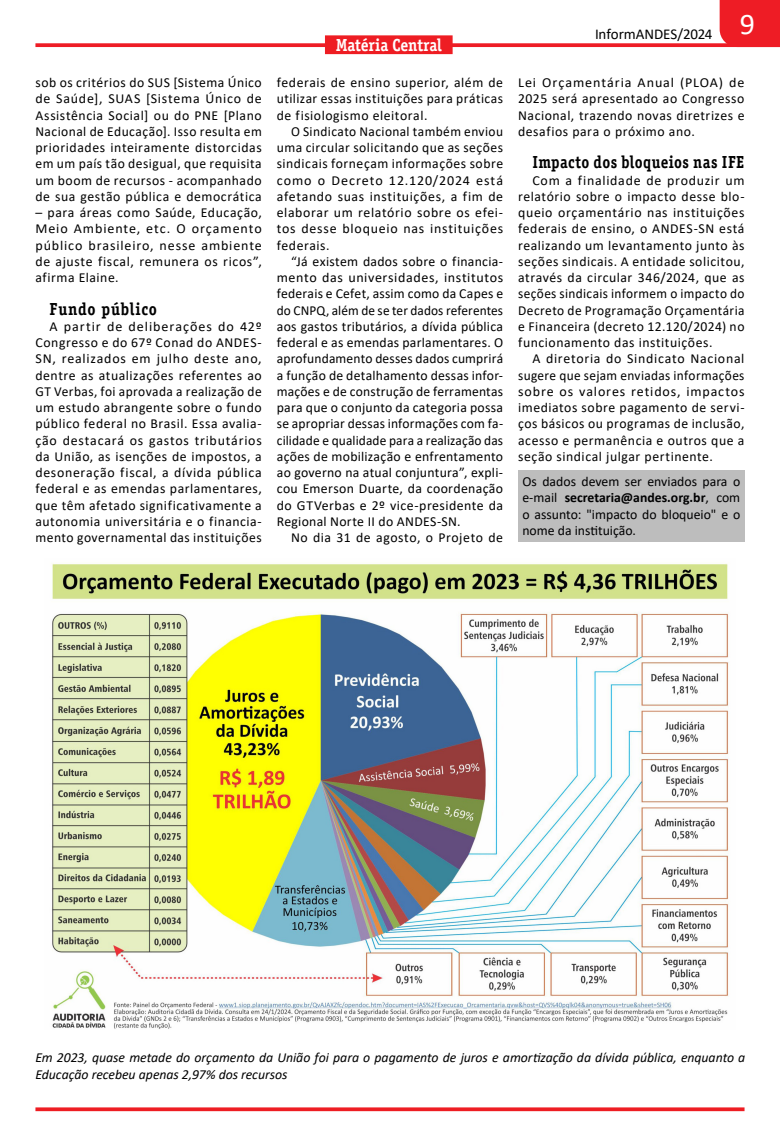
<style>
.page{position:relative;width:780px;height:1134px;background:#fff}
.page>*{position:absolute;margin:0;border:0;box-sizing:border-box;transform-origin:0 0}
.t1{font:30px "Calibri";color:#fff}
.MATERIA{font:700 17.5px "Officina Serif Std";letter-spacing:.03em;color:#000001;scale:.87 1}
.EDITORIA{font:700 17.5px "Officina Serif Std";letter-spacing:-.01em;color:#fff;scale:.9 1}
.MATERIA-2{font:700 17.5px "Officina Serif Std";letter-spacing:.03em;color:#000001;scale:.9 1}
.t2{font:15px "Calibri";letter-spacing:-.01em;color:#000001}
.MATERIA-3{font:13.75px/16.2px "Calibri";letter-spacing:.035em;color:#000001;text-align:justify}
.MATERIA-4{font:italic 13.75px/16.2px "Calibri";color:#000001}
.s1{font-weight:700}
</style>
<div class="page">
<svg style="left:35px;top:1107px;width:709px;height:4px;background:#ef343a"></svg>
<div style="left:719px;top:0;width:61px;height:43px;background:#ee1c25"></div>
<svg style="left:35px;top:43px;width:745px;height:4px;background:#ee2a33"></svg>
<div style="left:325px;top:35px;width:127px;height:19px;background:#ee1d23"></div>
<div style="left:518px;top:471px;width:226px;height:71px;background:#bdbdbd"></div>
<img style="left:51px;top:563px;width:678px;height:466px">
<p class="MATERIA-3" style="left:35px;top:74px;width:228px">sob os critérios do SUS [Sistema Único de Saúde], SUAS [Sistema Único de Assistência Social] ou do PNE [Plano Nacional de Educação]. Isso resulta em prioridades inteiramente distorcidas em um país tão desigual, que requisita um boom de recursos - acompanhado de sua gestão pública e democrática</p>
<p class="MATERIA-3" style="left:35px;top:204px;width:228px">– para áreas como Saúde, Educação, Meio Ambiente, etc. O orçamento público brasileiro, nesse ambiente de ajuste fiscal, remunera os ricos”, afirma Elaine.</p>
<p class="MATERIA-2" style="left:50px;top:298px;width:121px">Fundo público</p>
<p class="MATERIA-3" style="left:35px;top:318px;width:228px;text-indent:14px">A partir de deliberações do 42º Congresso e do 67º Conad do ANDES-SN, realizados em julho deste ano, dentre as atualizações referentes ao GT Verbas, foi aprovada a realização de um estudo abrangente sobre o fundo público federal no Brasil. Essa avalia&shy;ção destacará os gastos tributários da União, as isenções de impostos, a desoneração fiscal, a dívida pública federal e as emendas parlamentares, que têm afetado significativamente a autonomia universitária e o financia&shy;mento governamental das instituições</p>
<p class="EDITORIA" style="left:335px;top:34px;width:119px">Matéria Central</p>
<p class="MATERIA-3" style="left:277px;top:74px;width:228px">federais de ensino superior, além de utilizar essas instituições para práticas de fisiologismo eleitoral.</p>
<p class="MATERIA-3" style="left:277px;top:123px;width:228px;text-indent:14px">O Sindicato Nacional também enviou uma circular solicitando que as seções sindicais forneçam informações sobre como o Decreto 12.120/2024 está afetando suas instituições, a fim de elaborar um relatório sobre os efei&shy;tos desse bloqueio nas instituições federais.</p>
<p class="MATERIA-3" style="left:277px;top:253px;width:228px;text-indent:14px">“Já existem dados sobre o financia&shy;mento das universidades, institutos federais e Cefet, assim como da Capes e do CNPQ, além de se ter dados referentes aos gastos tributários, a dívida pública federal e as emendas parlamentares. O aprofundamento desses dados cumprirá a função de detalhamento dessas infor&shy;mações e de construção de ferramentas para que o conjunto da categoria possa se apropriar dessas informações com fa&shy;cilidade e qualidade para a realização das ações de mobilização e enfrentamento ao governo na atual conjuntura”, expli&shy;cou Emerson Duarte, da coordenação do GTVerbas e 2º vice-presidente da Regional Norte II do ANDES-SN.</p>
<p class="MATERIA-3" style="left:291px;top:529px;width:214px">No dia 31 de agosto, o Projeto de</p>
<p class="t2" style="left:595px;top:24px;width:119px">InformANDES/2024</p>
<p class="t1" style="left:740px;top:4px;width:17px">9</p>
<p class="MATERIA-3" style="left:518px;top:74px;width:228px">Lei Orçamentária Anual (PLOA) de 2025 será apresentado ao Congresso Nacional, trazendo novas diretrizes e desafios para o próximo ano.</p>
<p class="MATERIA" style="left:532px;top:151px;width:245px">Impacto dos bloqueios nas IFE</p>
<p class="MATERIA-3" style="left:518px;top:172px;width:228px;text-indent:14px">Com a finalidade de produzir um relatório sobre o impacto desse blo&shy;queio orçamentário nas instituições federais de ensino, o ANDES-SN está realizando um levantamento junto às seções sindicais. A entidade solicitou, através da circular 346/2024, que as seções sindicais informem o impacto do Decreto de Programação Orçamentária e Financeira (decreto 12.120/2024) no funcionamento das instituições.</p>
<p class="MATERIA-3" style="left:518px;top:350px;width:228px;text-indent:14px">A diretoria do Sindicato Nacional sugere que sejam enviadas informações sobre os valores retidos, impactos imediatos sobre pagamento de servi&shy;ços básicos ou programas de inclusão, acesso e permanência e outros que a seção sindical julgar pertinente.</p>
<p class="MATERIA-3" style="left:522px;top:473px;width:219px">Os dados devem ser enviados para o e-mail <span class="s1">secretaria@andes.org.br</span>, com o assunto: "impacto do bloqueio" e o nome da instituição.</p>
<p class="MATERIA-4" style="left:35px;top:1049px;width:711px">Em 2023, quase metade do orçamento da União foi para o pagamento de juros e amortização da dívida pública, enquanto a<br>Educação recebeu apenas 2,97% dos recursos</p>
</div>
